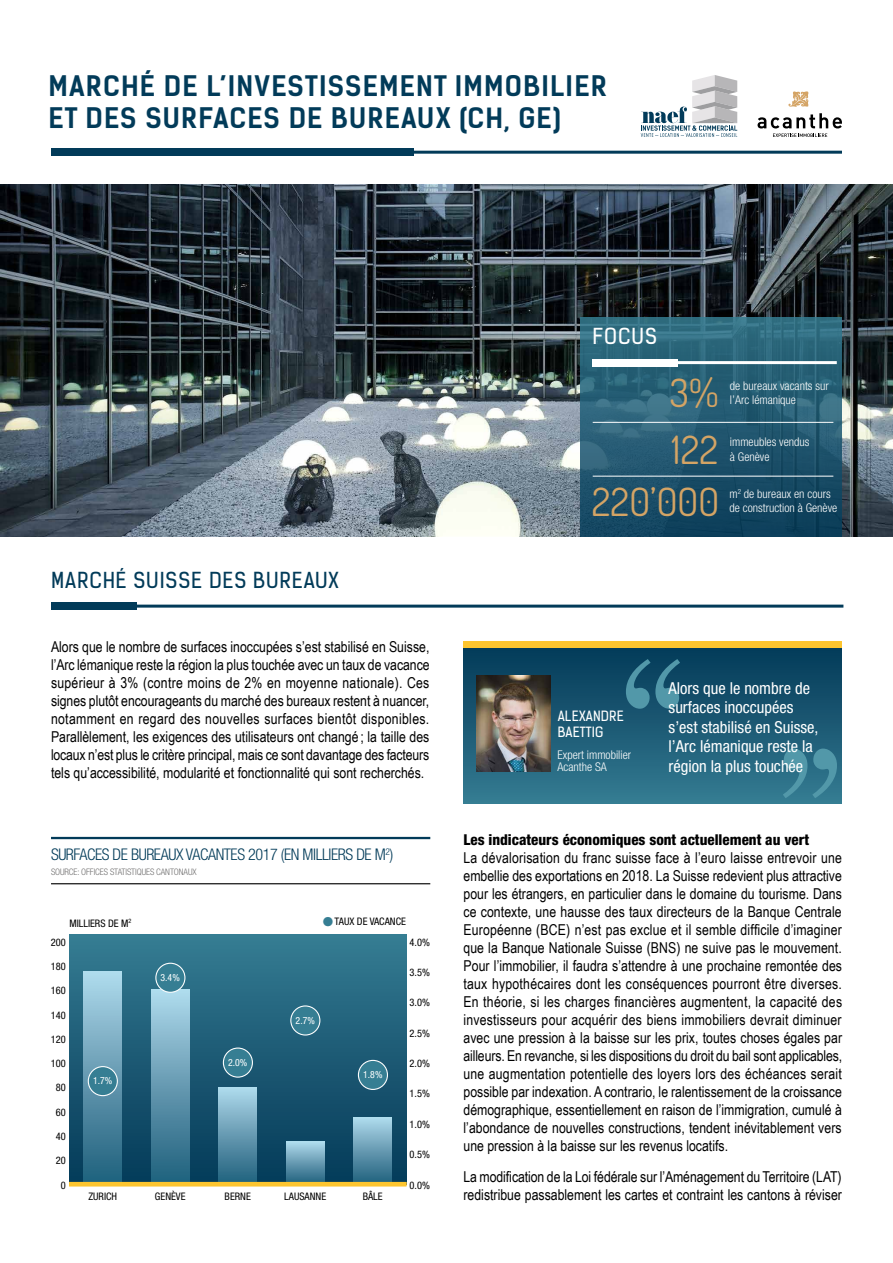
<style>
.page{position:relative;width:893px;height:1263px;background:#fff}
.page>*{position:absolute;margin:0;border:0;box-sizing:border-box;transform-origin:0 0}
.t1{font:39px/56.7px "Dosis";letter-spacing:.005em;color:#d4a465}
.t2{font:700 27px/32.4px "Kelson Sans";letter-spacing:.045em;color:#023b59}
.t3{font:21px "Kelson Sans";letter-spacing:.045em;color:#023b59}
.t4{font:21px "Kelson Sans";letter-spacing:.045em;color:#fff}
.t5{font:condensed 16.5px/19.5px "Helvetica Neue LT Std";color:#fff}
.t6{font:300 condensed 16.05px "Helvetica Neue LT Std";letter-spacing:-.025em;color:#023b59}
.t7{font:15px/18px "Arial Narrow";color:#000;text-align:justify}
.t8{font:800 condensed 15px "Helvetica Neue LT Std";color:#000}
.t9{font:13.5px/16.2px "Kelson Sans";letter-spacing:.015em;color:#fff}
.t10{font:300 condensed 12px/14.2px "Helvetica Neue LT Std";color:#fff}
.t11{font:condensed 10.35px "Helvetica Neue LT Std";color:#000}
.t12{font:condensed 9.9px "Helvetica Neue LT Std";color:#fff}
.t13{font:300 condensed 9px "Helvetica Neue LT Std";letter-spacing:-.01em;color:#706f6f}
.s1{font-size:26.25px;color:#367e93}
</style>
<div class="page">
<img style="left:0;top:184px;width:893px;height:352px">
<hr style="left:51px;top:605px;width:792px;height:3px;background:#023b59">
<div style="left:51px;top:148px;width:363px;height:8px;background:#023b59"></div>
<div style="left:51px;top:602px;width:85px;height:8px;background:#023b59"></div>
<hr style="left:51px;top:151px;width:842px;height:3px;background:#023b59">
<svg style="left:788px;top:91px;width:20px;height:16px"></svg>
<svg style="left:757px;top:113px;width:85px;height:15px"></svg>
<svg style="left:773px;top:134px;width:54px;height:3px"></svg>
<svg style="left:641px;top:75px;width:96px;height:62px"></svg>
<div style="left:463px;top:647px;width:379px;height:157px;background:linear-gradient(to bottom,#033958,#357b91)"></div>
<img style="left:476px;top:675px;width:75px;height:96px">
<svg style="left:626px;top:659px;width:54px;height:50px;background:#2b6a82"></svg>
<svg style="left:783px;top:748px;width:54px;height:50px;background:#3c8196"></svg>
<div style="left:463px;top:641px;width:379px;height:6px;background:#fdc52f"></div>
<hr style="left:51px;top:837px;width:379px;height:2px;background:#023b59">
<hr style="left:51px;top:883px;width:379px;height:1px;background:#000">
<div style="left:69px;top:934px;width:337px;height:250px;background:linear-gradient(to bottom,#367c92,#063c5a)"></div>
<div style="left:84px;top:972px;width:38px;height:212px;background:linear-gradient(to bottom,#afd9eb,#1e5e7b)"></div>
<div style="left:151px;top:990px;width:38px;height:194px;background:linear-gradient(to bottom,#afd9eb,#1e5e7b)"></div>
<div style="left:219px;top:1087px;width:38px;height:97px;background:linear-gradient(to bottom,#aed9eb,#205f7a)"></div>
<div style="left:286px;top:1142px;width:38px;height:42px;background:linear-gradient(to bottom,#add8ea,#23627e)"></div>
<svg style="left:354px;top:1117px;width:38px;height:65px;background:#699eb5"></svg>
<hr style="left:69px;top:1182px;width:337px;height:4px;background:#fdc52f">
<svg style="left:88px;top:1066px;width:30px;height:30px"></svg>
<svg style="left:155px;top:963px;width:30px;height:30px"></svg>
<svg style="left:223px;top:1047px;width:30px;height:31px"></svg>
<svg style="left:290px;top:1005px;width:30px;height:30px"></svg>
<svg style="left:358px;top:1060px;width:30px;height:30px"></svg>
<svg style="left:581px;top:318px;width:260px;height:218px;background:#245a71"></svg>
<hr style="left:592px;top:361px;width:245px;height:3px;background:#fff">
<hr style="left:593px;top:422px;width:240px;height:1px;background:#fff">
<hr style="left:593px;top:476px;width:240px;height:1px;background:#fff">
<div style="left:592px;top:359px;width:85px;height:8px;background:#fff"></div>
<div style="left:842px;top:142px;width:51px;height:29px;background:#fff"></div>
<h2 class="t2" style="left:48px;top:70px;width:560px">MARCHÉ DE L’INVESTISSEMENT IMMOBILIER<br>ET DES SURFACES DE BUREAUX (CH, GE)</h2>
<h3 class="t3" style="left:51px;top:567px;width:289px">MARCHÉ SUISSE DES BUREAUX</h3>
<p class="t7" style="left:51px;top:637px;width:380px">Alors que le nombre de surfaces inoccupées s’est stabilisé en Suisse, l’Arc lémanique reste la région la plus touchée avec un taux de vacance supérieur à 3% (contre moins de 2% en moyenne nationale). Ces signes plutôt encourageants du marché des bureaux restent à nuancer, notamment en regard des nouvelles surfaces bientôt disponibles.<br>Parallèlement, les exigences des utilisateurs ont changé ; la taille des locaux n’est plus le critère principal, mais ce sont davantage des facteurs tels qu’accessibilité, modularité et fonctionnalité qui sont recherchés.</p>
<p class="t6" style="left:51px;top:845px;width:344px">SURFACES DE BUREAUX VACANTES 2017 (EN MILLIERS DE M<sup>2</sup>)</p>
<p class="t13" style="left:51px;top:866px;width:147px">SOURCE: OFFICES STATISTIQUES CANTONAUX</p>
<p class="t11" style="left:69px;top:917px;width:64px">MILLIERS DE M<sup>2</sup></p>
<p class="t11" style="left:321px;top:916px;width:86px"><span class="s1">•</span>TAUX DE VACANCE</p>
<p class="t11" style="left:51px;top:936px;width:16px">200</p>
<p class="t11" style="left:51px;top:960px;width:16px">180</p>
<p class="t11" style="left:51px;top:984px;width:16px">160</p>
<p class="t11" style="left:51px;top:1009px;width:16px">140</p>
<p class="t11" style="left:51px;top:1033px;width:16px">120</p>
<p class="t11" style="left:51px;top:1057px;width:16px">100</p>
<p class="t11" style="left:56px;top:1082px;width:11px">80</p>
<p class="t11" style="left:56px;top:1106px;width:11px">60</p>
<p class="t11" style="left:56px;top:1130px;width:11px">40</p>
<p class="t11" style="left:56px;top:1154px;width:11px">20</p>
<p class="t11" style="left:61px;top:1179px;width:6px">0</p>
<p class="t12" style="left:93px;top:1075px;width:21px">1.7%</p>
<p class="t12" style="left:161px;top:972px;width:21px">3.4%</p>
<p class="t12" style="left:228px;top:1057px;width:21px">2.0%</p>
<p class="t12" style="left:296px;top:1015px;width:21px">2.7%</p>
<p class="t12" style="left:363px;top:1069px;width:21px">1.8%</p>
<p class="t11" style="left:88px;top:1190px;width:30px">ZURICH</p>
<p class="t11" style="left:155px;top:1190px;width:32px">GENÈVE</p>
<p class="t11" style="left:225px;top:1190px;width:28px">BERNE</p>
<p class="t11" style="left:284px;top:1190px;width:44px">LAUSANNE</p>
<p class="t11" style="left:363px;top:1190px;width:22px">BÂLE</p>
<p class="t11" style="left:410px;top:936px;width:22px">4.0%</p>
<p class="t11" style="left:410px;top:966px;width:22px">3.5%</p>
<p class="t11" style="left:410px;top:997px;width:22px">3.0%</p>
<p class="t11" style="left:410px;top:1027px;width:22px">2.5%</p>
<p class="t11" style="left:410px;top:1057px;width:22px">2.0%</p>
<p class="t11" style="left:410px;top:1088px;width:22px">1.5%</p>
<p class="t11" style="left:410px;top:1118px;width:22px">1.0%</p>
<p class="t11" style="left:410px;top:1148px;width:22px">0.5%</p>
<p class="t11" style="left:410px;top:1179px;width:22px">0.0%</p>
<h3 class="t4" style="left:592px;top:323px;width:66px">FOCUS</h3>
<h1 class="t1" style="left:670px;top:364px;width:50px">3%<br>122</h1>
<h1 class="t1" style="left:592px;top:472px;width:129px">220’000</h1>
<p class="t10" style="left:730px;top:378px;width:100px">de bureaux vacants sur l’Arc lémanique</p>
<p class="t10" style="left:730px;top:435px;width:81px">immeubles vendus à Genève</p>
<p class="t10" style="left:729px;top:486px;width:109px">m<sup>2</sup> de bureaux en cours de construction à Genève</p>
<p class="t9" style="left:558px;top:707px;width:68px">ALEXANDRE<br>BAETTIG</p>
<p class="t10" style="left:558px;top:748px;width:75px;line-height:12.8px">Expert immobilier<br>Acanthe SA</p>
<p class="t5" style="left:669px;top:678px;width:151px">Alors que le nombre de surfaces inoccupées s’est stabilisé en Suisse, l’Arc lémanique reste la région la plus touchée</p>
<p class="t8" style="left:463px;top:831px;width:347px">Les indicateurs économiques sont actuellement au vert</p>
<p class="t7" style="left:463px;top:848px;width:380px">La dévalorisation du franc suisse face à l’euro laisse entrevoir une embellie des exportations en 2018. La Suisse redevient plus attractive pour les étrangers, en particulier dans le domaine du tourisme. Dans ce contexte, une hausse des taux directeurs de la Banque Centrale Européenne (BCE) n’est pas exclue et il semble difficile d’imaginer que la Banque Nationale Suisse (BNS) ne suive pas le mouvement.<br>Pour l’immobilier, il faudra s’attendre à une prochaine remontée des taux hypothécaires dont les conséquences pourront être diverses.<br>En théorie, si les charges financières augmentent, la capacité des investisseurs pour acquérir des biens immobiliers devrait diminuer avec une pression à la baisse sur les prix, toutes choses égales par ailleurs. En revanche, si les dispositions du droit du bail sont applicables, une augmentation potentielle des loyers lors des échéances serait possible par indexation. A contrario, le ralentissement de la croissance démographique, essentiellement en raison de l’immigration, cumulé à l’abondance de nouvelles constructions, tendent inévitablement vers une pression à la baisse sur les revenus locatifs.</p>
<p class="t7" style="left:463px;top:1167px;width:380px">La modification de la Loi fédérale sur l’Aménagement du Territoire (LAT) redistribue passablement les cartes et contraint les cantons à réviser</p>
</div>
